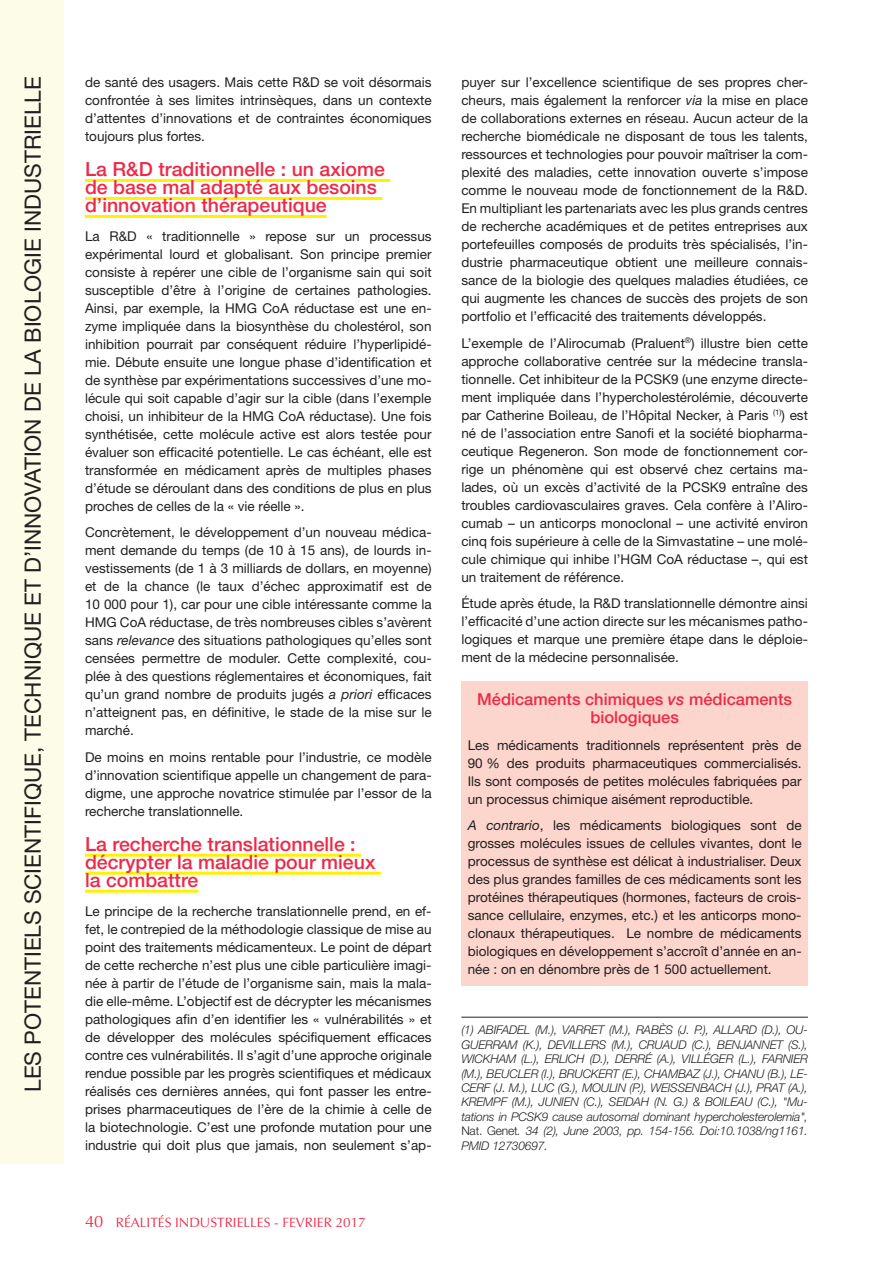
<style>
.page{position:relative;width:893px;height:1263px;background:#fff}
.page>*{position:absolute;margin:0;border:0;box-sizing:border-box;transform-origin:0 0}
.t1{font:22.5px "Helvetica Neue";color:#231f20}
.t2{font:500 19.5px/18px "Helvetica Neue";color:#ed2a48}
.t3{font:500 16.5px/18px "Helvetica Neue";color:#ed2a48;text-align:center}
.t4{font:13.5px/18px "Helvetica Neue";color:#231f20;text-align:justify}
.t5{font:13.5px "Optima";color:#ed2a48}
.t6{font:italic 300 12px/14.4px "Helvetica Neue";letter-spacing:-.015em;color:#231f20;text-align:justify}
.s1{font-style:italic}
.s2{font-size:16.5px}
.s3{font-style:normal}
</style>
<div class="page">
<hr style="left:85px;top:179px;width:305px;height:3px;background:#fff101">
<hr style="left:85px;top:197px;width:297px;height:3px;background:#fff101">
<hr style="left:85px;top:215px;width:242px;height:3px;background:#fff101">
<hr style="left:85px;top:854px;width:276px;height:3px;background:#fff101">
<hr style="left:85px;top:872px;width:296px;height:3px;background:#fff101">
<hr style="left:85px;top:890px;width:113px;height:3px;background:#fff101">
<hr style="left:461px;top:1017px;width:347px;height:1px;background:#231f20">
<div style="left:461px;top:681px;width:347px;height:304px;background:#fcd5cc"></div>
<div style="left:0;top:0;width:64px;height:1164px;background:#fdfce8"></div>
<h1 class="t1" style="left:19px;top:1092px;width:1017px;rotate:-90deg">LES POTENTIELS SCIENTIFIQUE, TECHNIQUE ET D’INNOVATION DE LA BIOLOGIE INDUSTRIELLE</h1>
<p class="t4" style="left:85px;top:73px;width:348px">de santé des usagers. Mais cette R&amp;D se voit désormais confrontée à ses limites intrinsèques, dans un contexte d’attentes d’innovations et de contraintes économiques toujours plus fortes.</p>
<h2 class="t2" style="left:85px;top:160px;width:301px">La R&amp;D traditionnelle : un axiome de base mal adapté aux besoins d’innovation thérapeutique</h2>
<p class="t4" style="left:85px;top:227px;width:348px">La R&amp;D « traditionnelle » repose sur un processus expérimental lourd et globalisant. Son principe premier consiste à repérer une cible de l’organisme sain qui soit susceptible d’être à l’origine de certaines pathologies.<br>Ainsi, par exemple, la HMG CoA réductase est une en&shy;zyme impliquée dans la biosynthèse du cholestérol, son inhibition pourrait par conséquent réduire l’hyperlipidé&shy;mie. Débute ensuite une longue phase d’identification et de synthèse par expérimentations successives d’une mo&shy;lécule qui soit capable d’agir sur la cible (dans l’exemple choisi, un inhibiteur de la HMG CoA réductase). Une fois synthétisée, cette molécule active est alors testée pour évaluer son efficacité potentielle. Le cas échéant, elle est transformée en médicament après de multiples phases d’étude se déroulant dans des conditions de plus en plus proches de celles de la « vie réelle ».</p>
<p class="t4" style="left:85px;top:523px;width:348px">Concrètement, le développement d’un nouveau médica&shy;ment demande du temps (de 10 à 15 ans), de lourds in&shy;vestissements (de 1 à 3 milliards de dollars, en moyenne) et de la chance (le taux d’échec approximatif est de 10 000 pour 1), car pour une cible intéressante comme la HMG CoA réductase, de très nombreuses cibles s’avèrent sans <span class="s1">relevance</span> des situations pathologiques qu’elles sont censées permettre de moduler. Cette complexité, cou&shy;plée à des questions réglementaires et économiques, fait qu’un grand nombre de produits jugés <span class="s1">a priori</span> efficaces n’atteignent pas, en définitive, le stade de la mise sur le marché.</p>
<p class="t4" style="left:85px;top:748px;width:348px">De moins en moins rentable pour l’industrie, ce modèle d’innovation scientifique appelle un changement de para&shy;digme, une approche novatrice stimulée par l’essor de la recherche translationnelle.</p>
<h2 class="t2" style="left:85px;top:835px;width:292px">La recherche translationnelle : décrypter la maladie pour mieux la combattre</h2>
<p class="t4" style="left:85px;top:901px;width:348px">Le principe de la recherche translationnelle prend, en ef&shy;fet, le contrepied de la méthodologie classique de mise au point des traitements médicamenteux. Le point de départ de cette recherche n’est plus une cible particulière imagi&shy;née à partir de l’étude de l’organisme sain, mais la mala&shy;die elle-même. L’objectif est de décrypter les mécanismes pathologiques afin d’en identifier les « vulnérabilités » et de développer des molécules spécifiquement efficaces contre ces vulnérabilités. Il s’agit d’une approche originale rendue possible par les progrès scientifiques et médicaux réalisés ces dernières années, qui font passer les entre&shy;prises pharmaceutiques de l’ère de la chimie à celle de la biotechnologie. C’est une profonde mutation pour une industrie qui doit plus que jamais, non seulement s’ap-</p>
<p class="t5" style="left:85px;top:1215px;width:282px"><span class="s2">40</span> RÉALITÉS INDUSTRIELLES - FEVRIER 2017</p>
<p class="t4" style="left:461px;top:73px;width:348px">puyer sur l’excellence scientifique de ses propres cher&shy;cheurs, mais également la renforcer <span class="s1">via</span> la mise en place de collaborations externes en réseau. Aucun acteur de la recherche biomédicale ne disposant de tous les talents, ressources et technologies pour pouvoir maîtriser la com&shy;plexité des maladies, cette innovation ouverte s’impose comme le nouveau mode de fonctionnement de la R&amp;D.<br>En multipliant les partenariats avec les plus grands centres de recherche académiques et de petites entreprises aux portefeuilles composés de produits très spécialisés, l’in&shy;dustrie pharmaceutique obtient une meilleure connais&shy;sance de la biologie des quelques maladies étudiées, ce qui augmente les chances de succès des projets de son portfolio et l’efficacité des traitements développés.</p>
<p class="t4" style="left:461px;top:334px;width:348px">L’exemple de l’Alirocumab (Praluent<sup>®</sup>) illustre bien cette approche collaborative centrée sur la médecine transla&shy;tionnelle. Cet inhibiteur de la PCSK9 (une enzyme directe&shy;ment impliquée dans l’hypercholestérolémie, découverte par Catherine Boileau, de l’Hôpital Necker, à Paris <sup>(1)</sup>) est né de l’association entre Sanofi et la société biopharma&shy;ceutique Regeneron. Son mode de fonctionnement cor&shy;rige un phénomène qui est observé chez certains ma&shy;lades, où un excès d’activité de la PCSK9 entraîne des troubles cardiovasculaires graves. Cela confère à l’Aliro&shy;cumab – un anticorps monoclonal – une activité environ cinq fois supérieure à celle de la Simvastatine – une molé&shy;cule chimique qui inhibe l’HGM CoA réductase –, qui est un traitement de référence.</p>
<p class="t4" style="left:461px;top:594px;width:348px">Étude après étude, la R&amp;D translationnelle démontre ainsi l’efficacité d’une action directe sur les mécanismes patho&shy;logiques et marque une première étape dans le déploie&shy;ment de la médecine personnalisée.</p>
<p class="t3" style="left:477px;top:690px;width:316px">Médicaments chimiques <span class="s1">vs</span> médicaments biologiques</p>
<p class="t4" style="left:468px;top:736px;width:335px">Les médicaments traditionnels représentent près de 90 % des produits pharmaceutiques commercialisés.<br>Ils sont composés de petites molécules fabriquées par un processus chimique aisément reproductible.</p>
<p class="t4" style="left:468px;top:816px;width:335px"><span class="s1">A contrario</span>, les médicaments biologiques sont de grosses molécules issues de cellules vivantes, dont le processus de synthèse est délicat à industrialiser. Deux des plus grandes familles de ces médicaments sont les protéines thérapeutiques (hormones, facteurs de crois&shy;sance cellulaire, enzymes, etc.) et les anticorps mono&shy;clonaux thérapeutiques. Le nombre de médicaments biologiques en développement s’accroît d’année en an&shy;née : on en dénombre près de 1 500 actuellement.</p>
<p class="t6" style="left:461px;top:1023px;width:348px">(1) ABIFADEL (M.), VARRET (M.), RABÈS (J. P.), ALLARD (D.), OU-GUERRAM (K.), DEVILLERS (M.), CRUAUD (C.), BENJANNET (S.), WICKHAM (L.), ERLICH (D.), DERRÉ (A.), VILLÉGER (L.), FARNIER (M.), BEUCLER (I.), BRUCKERT (E.), CHAMBAZ (J.), CHANU (B.), LE-CERF (J. M.), LUC (G.), MOULIN (P.), WEISSENBACH (J.), PRAT (A.), KREMPF (M.), JUNIEN (C.), SEIDAH (N. G.) &amp; BOILEAU (C.), "Mu&shy;tations in PCSK9 cause autosomal dominant hypercholesterolemia", <span class="s3">Nat. Genet</span>. 34 (2), June 2003, pp. 154-156. Doi:10.1038/ng1161.<br>PMID 12730697.</p>
</div>
